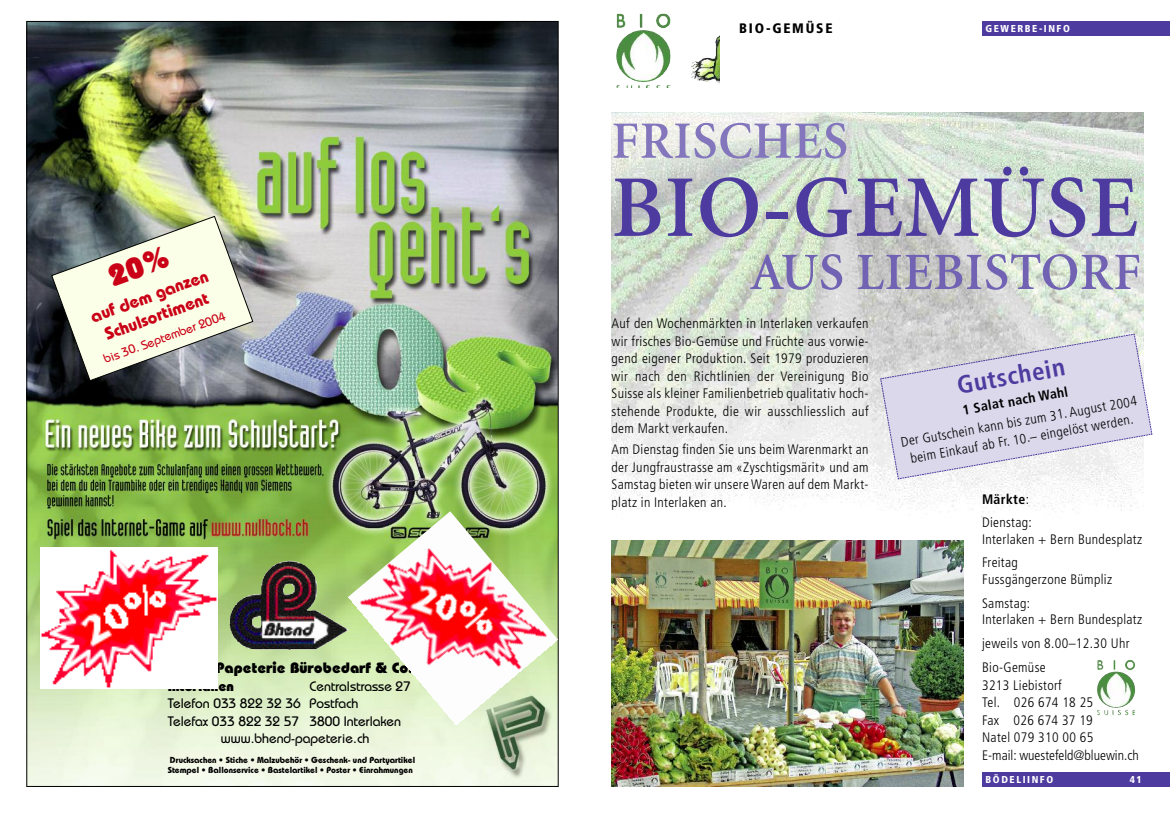
<style>
.page{position:relative;width:1170px;height:815px;background:#fff}
.page>*{position:absolute;margin:0;border:0;box-sizing:border-box;transform-origin:0 0}
.t1{font:600 88.12px "Minion";letter-spacing:.015em;color:#4e3b9f}
.t2{font:600 52.5px "Minion";letter-spacing:.015em;color:#7162b3}
.t3{font:600 52.5px "Minion";letter-spacing:.015em;color:#8376bc}
.t4{font:700 condensed 25px "Frutiger";color:#4e3b9f}
.t5{font:700 17.5px/21px "Bauhaus";color:#ca0016;text-align:center}
.t6{font:800 15px "Bauhaus";color:#000}
.t7{font:300 condensed 13.75px/17.5px "Frutiger";letter-spacing:.025em;color:#000}
.t8{font:500 13.75px "Bauhaus";color:#000}
.t9{font:700 condensed 13.75px "Frutiger";color:#000}
.t10{font:800 13.75px "Bauhaus";color:#000}
.t11{font:900 condensed 13.75px "Frutiger LT Std";letter-spacing:.13em;color:#000}
.t12{font:500 12.5px "Bauhaus";color:#ca0016}
.t13{font:900 condensed 10px "Frutiger";letter-spacing:.155em;color:#fff}
.t14{font:700 8.75px/10.5px "Bauhaus";color:#000}
.s1{font-weight:700}
</style>
<div class="page">
<img style="left:611px;top:112px;width:532px;height:406px">
<svg style="left:879px;top:333px;width:273px;height:147px;background:#dddbe8"></svg>
<img style="left:29px;top:23px;width:527px;height:762px">
<img style="left:229px;top:561px;width:93px;height:64px">
<div style="left:981px;top:21px;width:188px;height:14px;background:#4e3b9f"></div>
<div style="left:981px;top:772px;width:188px;height:15px;background:#4e3b9f"></div>
<img style="left:611px;top:540px;width:352px;height:246px">
<img style="left:40px;top:547px;width:177px;height:141px">
<img style="left:348px;top:511px;width:209px;height:214px">
<img style="left:616px;top:14px;width:54px;height:14px">
<img style="left:1097px;top:661px;width:37px;height:9px">
<svg style="left:51px;top:216px;width:202px;height:165px;background:#bcc1b2"></svg>
<p class="t5" style="left:88px;top:309px;width:125px;rotate:-20deg">auf dem ganzen<br>Schulsortiment</p>
<p class="t12" style="left:102px;top:355px;width:130px;rotate:-20deg">bis 30. September 2004</p>
<p class="t6" style="left:168px;top:663px;width:247px">Bhend Papeterie Bürobedarf &amp; Co.</p>
<p class="t10" style="left:168px;top:681px;width:68px">Interlaken</p>
<p class="t8" style="left:309px;top:681px;width:103px">Centralstrasse 27</p>
<p class="t8" style="left:168px;top:699px;width:192px">Telefon 033 822 32 36 Postfach</p>
<p class="t8" style="left:168px;top:716px;width:235px">Telefax 033 822 32 57 3800 Interlaken</p>
<p class="t8" style="left:221px;top:734px;width:150px">www.bhend-papeterie.ch</p>
<p class="t14" style="left:168px;top:756px;width:249px">Drucksachen • Stiche • Malzubehör • Geschenk- und Partyartikel<br>Stempel • Ballonservice • Bastelartikel • Poster • Einrahmungen</p>
<p class="t11" style="left:739px;top:23px;width:95px">BIO-GEMÜSE</p>
<p class="t13" style="left:985px;top:24px;width:86px">GEWERBE-INFO</p>
<h2 class="t3" style="left:611px;top:120px;width:238px">FRISCHES</h2>
<h1 class="t1" style="left:611px;top:173px;width:527px">BIO-GEMÜSE</h1>
<h2 class="t2" style="left:750px;top:252px;width:392px">AUS LIEBISTORF</h2>
<p class="t7" style="left:611px;top:316px;width:258px;text-align:justify">Auf den Wochenmärkten in Interlaken verkaufen wir frisches Bio-Gemüse und Früchte aus vorwie&shy;gend eigener Produktion. Seit 1979 produzieren wir nach den Richtlinien der Vereinigung Bio Suisse als kleiner Familienbetrieb qualitativ hoch&shy;stehende Produkte, die wir ausschliesslich auf dem Markt verkaufen.</p>
<p class="t7" style="left:611px;top:442px;width:258px;text-align:justify">Am Dienstag finden Sie uns beim Warenmarkt an der Jungfraustrasse am «Zyschtigsmärit» und am Samstag bieten wir unsere Waren auf dem Markt&shy;platz in Interlaken an.</p>
<h3 class="t4" style="left:955px;top:376px;width:110px;rotate:-10deg">Gutschein</h3>
<p class="t9" style="left:961px;top:404px;width:108px;rotate:-10deg">1 Salat nach Wahl</p>
<p class="t7" style="left:899px;top:435px;width:241px;text-align:center;rotate:-10deg">Der Gutschein kann bis zum 31. August 2004 beim Einkauf ab Fr. 10.– eingelöst werden.</p>
<p class="t7" style="left:981px;top:488px;width:51px;line-height:23.6px"><span class="s1">Märkte</span>:<br>Dienstag:</p>
<p class="t7" style="left:981px;top:528px;width:162px;line-height:23.6px">Interlaken + Bern Bundesplatz<br>Freitag</p>
<p class="t7" style="left:981px;top:568px;width:131px;line-height:23.6px">Fussgängerzone Bümpliz<br>Samstag:</p>
<p class="t7" style="left:981px;top:608px;width:162px;line-height:24.1px">Interlaken + Bern Bundesplatz jeweils von 8.00–12.30 Uhr<br>Bio-Gemüse</p>
<p class="t7" style="left:981px;top:677px;width:158px">3213 Liebistorf<br>Tel. 026 674 18 25<br>Fax 026 674 37 19<br>Natel 079 310 00 65<br>E-mail: wuestefeld@bluewin.ch</p>
<p class="t13" style="left:985px;top:775px;width:69px">BÖDELIINFO</p>
<p class="t13" style="left:1129px;top:775px;width:13px">41</p>
</div>
